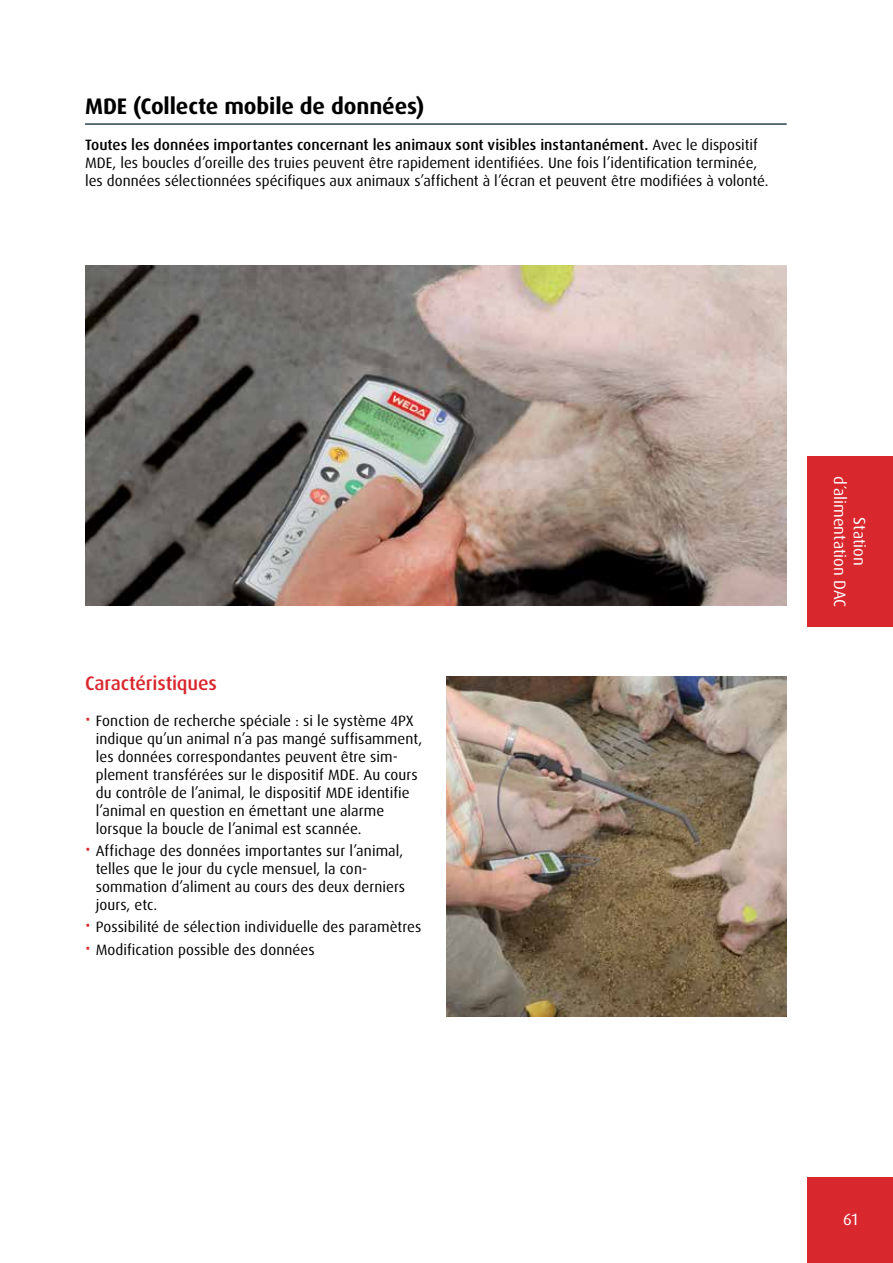
<style>
.page{position:relative;width:893px;height:1263px;background:#fff}
.page>*{position:absolute;margin:0;border:0;box-sizing:border-box;transform-origin:0 0}
.t1{font:700 22.5px "Dax OT";letter-spacing:-.005em;color:#000}
.t2{font:500 19.5px "Dax OT";letter-spacing:-.005em;color:#d9272e}
.t3{font:16.5px/19.8px "Dax OT";color:#fff;text-align:center}
.t4{font:15px/18px "Dax OT";letter-spacing:.005em;color:#000}
.s1{font-weight:500}
</style>
<div class="page">
<div style="left:808px;top:1178px;width:85px;height:85px;background:#d9272e"></div>
<img style="left:85px;top:266px;width:702px;height:340px">
<img style="left:446px;top:676px;width:341px;height:340px">
<hr style="left:85px;top:123px;width:702px;height:2px;background:#29424e">
<div style="left:808px;top:456px;width:85px;height:170px;background:#d9272e"></div>
<h1 class="t1" style="left:85px;top:91px;width:341px">MDE (Collecte mobile de données)</h1>
<p class="t4" style="left:85px;top:136px;width:685px"><span class="s1">Toutes les données importantes concernant les animaux sont visibles instantanément.</span> Avec le dispositif<br>MDE, les boucles d’oreille des truies peuvent être rapidement identifiées. Une fois l’identification terminée, les données sélectionnées spécifiques aux animaux s’affichent à l’écran et peuvent être modifiées à volonté.</p>
<h2 class="t2" style="left:85px;top:671px;width:133px">Caractéristiques</h2>
<p class="t4" style="left:96px;top:712px;width:328px">Fonction de recherche spéciale : si le système 4PX indique qu’un animal n’a pas mangé suffisamment, les données correspondantes peuvent être sim&shy;plement transférées sur le dispositif MDE. Au cours du contrôle de l’animal, le dispositif MDE identifie l’animal en question en émettant une alarme lorsque la boucle de l’animal est scannée.</p>
<p class="t4" style="left:96px;top:842px;width:311px">Affichage des données importantes sur l’animal, telles que le jour du cycle mensuel, la con&shy;sommation d’aliment au cours des deux derniers jours, etc.</p>
<p class="t4" style="left:96px;top:916px;width:327px;line-height:22.2px">Possibilité de sélection individuelle des paramètres<br>Modification possible des données</p>
<p class="t3" style="left:869px;top:476px;width:132px;rotate:90deg">Station d´alimentation DAC</p>
<p class="t3" style="left:843px;top:1209px;width:16px">61</p>
</div>
